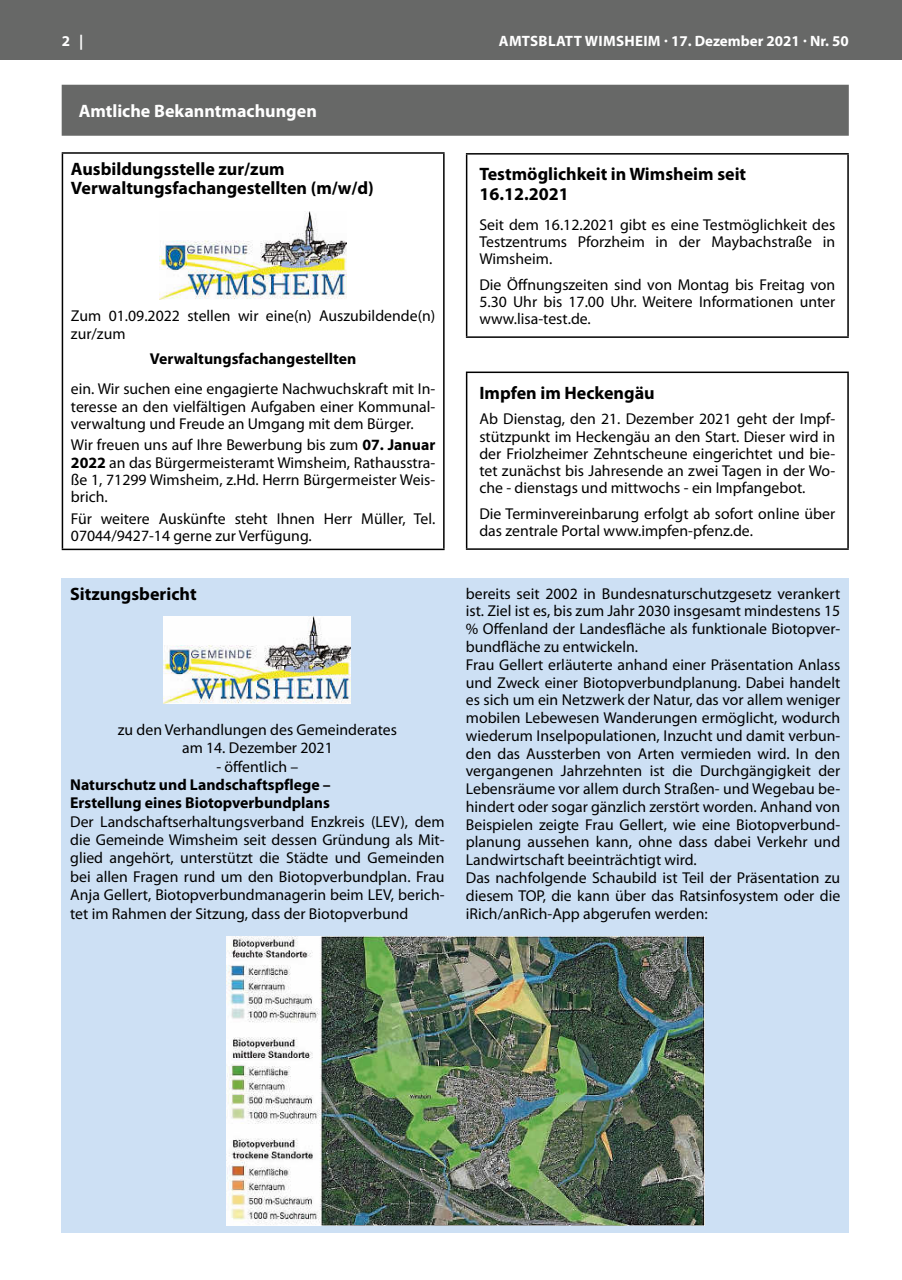
<style>
.page{position:relative;width:902px;height:1280px;background:#fff}
.page>*{position:absolute;margin:0;border:0;box-sizing:border-box;transform-origin:0 0}
.t1{font:700 18px/19.5px "Myriad Pro";color:#000}
.t2{font:700 18px "Myriad Pro";color:#fff}
.t3{font:15.75px/17.7px "Myriad Pro";color:#000;text-align:justify}
.t4{font:700 15.75px/18.3px "Myriad Pro";color:#000}
.t5{font:700 15px "Myriad Pro";letter-spacing:.005em;color:#fff}
.s1{font-weight:700}
</style>
<div class="page">
<div style="left:0;top:0;width:901px;height:60px;background:#676867"></div>
<div style="left:62px;top:881px;width:786px;height:352px;background:#cde0f4"></div>
<div style="left:62px;top:85px;width:786px;height:51px;background:#676867"></div>
<hr style="left:62px;top:152px;width:382px;height:2px;background:#000">
<hr style="left:62px;top:154px;width:1px;height:395px;background:#000">
<hr style="left:443px;top:154px;width:1px;height:395px;background:#000">
<hr style="left:62px;top:549px;width:382px;height:1px;background:#000">
<img style="left:159px;top:212px;width:187px;height:87px">
<hr style="left:466px;top:153px;width:382px;height:2px;background:#000">
<hr style="left:466px;top:155px;width:1px;height:181px;background:#000">
<hr style="left:847px;top:155px;width:1px;height:181px;background:#000">
<hr style="left:466px;top:336px;width:382px;height:2px;background:#000">
<hr style="left:466px;top:372px;width:382px;height:1px;background:#000">
<hr style="left:466px;top:373px;width:1px;height:175px;background:#000">
<hr style="left:847px;top:373px;width:1px;height:175px;background:#000">
<hr style="left:466px;top:548px;width:382px;height:2px;background:#000">
<div style="left:62px;top:578px;width:786px;height:349px;background:#cde0f4"></div>
<img style="left:164px;top:616px;width:187px;height:87px">
<img style="left:227px;top:937px;width:477px;height:289px">
<p class="t5" style="left:62px;top:31px;width:23px">2 |</p>
<p class="t5" style="left:499px;top:31px;width:351px">AMTSBLATT WIMSHEIM · 17. Dezember 2021 · Nr. 50</p>
<p class="t2" style="left:79px;top:99px;width:240px">Amtliche Bekanntmachungen</p>
<p class="t1" style="left:71px;top:159px;width:304px">Ausbildungsstelle zur/zum<br>Verwaltungsfachangestellten (m/w/d)</p>
<p class="t3" style="left:71px;top:307px;width:366px;line-height:17.2px">Zum 01.09.2022 stellen wir eine(n) Auszubildende(n) zur/zum</p>
<p class="t4" style="left:150px;top:349px;width:208px">Verwaltungsfachangestellten</p>
<p class="t3" style="left:71px;top:380px;width:366px;line-height:17.2px">ein. Wir suchen eine engagierte Nachwuchskraft mit In&shy;teresse an den vielfältigen Aufgaben einer Kommunal&shy;verwaltung und Freude an Umgang mit dem Bürger.</p>
<p class="t3" style="left:71px;top:436px;width:366px;line-height:17.2px">Wir freuen uns auf Ihre Bewerbung bis zum <span class="s1">07. Januar 2022</span> an das Bürgermeisteramt Wimsheim, Rathausstra&shy;ße 1, 71299 Wimsheim, z.Hd. Herrn Bürgermeister Weis&shy;brich.</p>
<p class="t3" style="left:71px;top:509px;width:366px;line-height:17.2px">Für weitere Auskünfte steht Ihnen Herr Müller, Tel.<br>07044/9427-14 gerne zur Verfügung.</p>
<p class="t1" style="left:70px;top:584px;width:128px">Sitzungsbericht</p>
<p class="t3" style="left:118px;top:720px;width:280px;line-height:18.3px;text-align:center">zu den Verhandlungen des Gemeinderates am 14. Dezember 2021</p>
<p class="t3" style="left:216px;top:757px;width:83px">- öffentlich –</p>
<p class="t4" style="left:70px;top:775px;width:262px">Naturschutz und Landschaftspflege –<br>Erstellung eines Biotopverbundplans</p>
<p class="t3" style="left:70px;top:812px;width:376px;line-height:18.3px">Der Landschaftserhaltungsverband Enzkreis (LEV), dem die Gemeinde Wimsheim seit dessen Gründung als Mit&shy;glied angehört, unterstützt die Städte und Gemeinden bei allen Fragen rund um den Biotopverbundplan. Frau Anja Gellert, Biotopverbundmanagerin beim LEV, berich&shy;tet im Rahmen der Sitzung, dass der Biotopverbund</p>
<p class="t1" style="left:479px;top:164px;width:268px">Testmöglichkeit in Wimsheim seit<br>16.12.2021</p>
<p class="t3" style="left:479px;top:215px;width:357px;line-height:17.2px">Seit dem 16.12.2021 gibt es eine Testmöglichkeit des Testzentrums Pforzheim in der Maybachstraße in Wimsheim.</p>
<p class="t3" style="left:479px;top:276px;width:357px;line-height:17.2px">Die Öffnungszeiten sind von Montag bis Freitag von 5.30 Uhr bis 17.00 Uhr. Weitere Informationen unter www.lisa-test.de.</p>
<p class="t1" style="left:479px;top:382px;width:177px">Impfen im Heckengäu</p>
<p class="t3" style="left:479px;top:410px;width:357px;line-height:17.2px">Ab Dienstag, den 21. Dezember 2021 geht der Impf&shy;stützpunkt im Heckengäu an den Start. Dieser wird in der Friolzheimer Zehntscheune eingerichtet und bie&shy;tet zunächst bis Jahresende an zwei Tagen in der Wo&shy;che - dienstags und mittwochs - ein Impfangebot.</p>
<p class="t3" style="left:479px;top:505px;width:357px;line-height:17.2px">Die Terminvereinbarung erfolgt ab sofort online über das zentrale Portal www.impfen-pfenz.de.</p>
<p class="t3" style="left:466px;top:584px;width:376px;text-align:left">bereits seit 2002 in Bundesnaturschutzgesetz verankert ist. Ziel ist es, bis zum Jahr 2030 insgesamt mindestens 15 % Offenland der Landesfläche als funktionale Biotopver&shy;bundfläche zu entwickeln.<br>Frau Gellert erläuterte anhand einer Präsentation Anlass und Zweck einer Biotopverbundplanung. Dabei handelt es sich um ein Netzwerk der Natur, das vor allem weniger mobilen Lebewesen Wanderungen ermöglicht, wodurch wiederum Inselpopulationen, Inzucht und damit verbun&shy;den das Aussterben von Arten vermieden wird. In den vergangenen Jahrzehnten ist die Durchgängigkeit der Lebensräume vor allem durch Straßen- und Wegebau be&shy;hindert oder sogar gänzlich zerstört worden. Anhand von Beispielen zeigte Frau Gellert, wie eine Biotopverbund&shy;planung aussehen kann, ohne dass dabei Verkehr und Landwirtschaft beeinträchtigt wird.<br>Das nachfolgende Schaubild ist Teil der Präsentation zu diesem TOP, die kann über das Ratsinfosystem oder die iRich/anRich-App abgerufen werden:</p>
</div>
